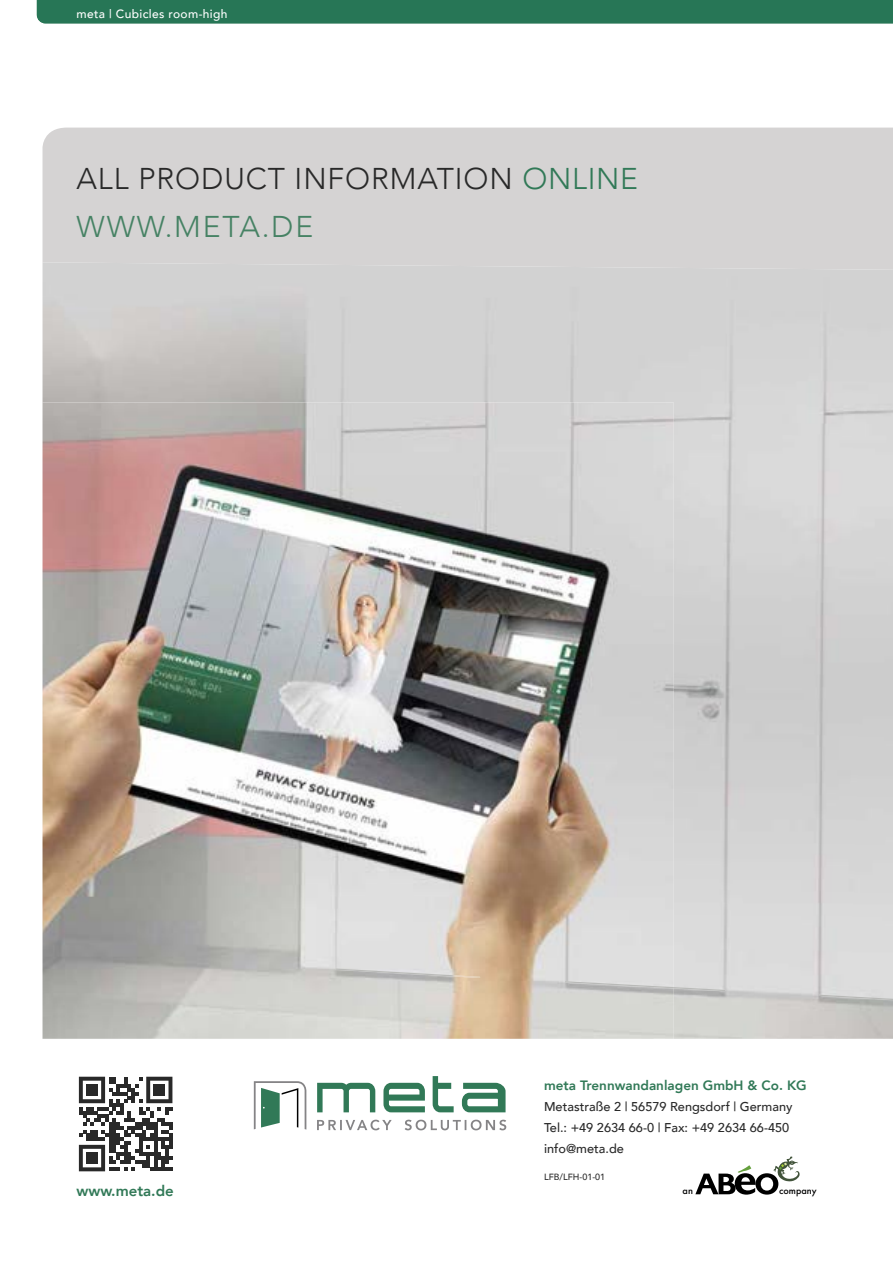
<style>
.page{position:relative;width:893px;height:1263px;background:#fff}
.page>*{position:absolute;margin:0;border:0;box-sizing:border-box;transform-origin:0 0}
.t1{font:300 30px/48px "Avenir";letter-spacing:.03em;color:#292929}
.t2{font:800 15px "Avenir";color:#317957}
.t3{font:800 13.5px "Avenir";color:#317957}
.t4{font:500 12.75px/21px "Avenir";color:#292929}
.t5{font:500 12px "Avenir";letter-spacing:.03em;color:#fff}
.t6{font:500 9px "Avenir";color:#292929}
.t7{font:500 9px "Futura";color:#000}
.s1{color:#317957}
.s2{color:#468264}
</style>
<div class="page">
<div style="left:43px;top:128px;width:850px;height:134px;background:#d5d3d3"></div>
<div style="left:37px;top:0;width:856px;height:23px;background:#277656"></div>
<img style="left:674px;top:422px;width:219px;height:617px">
<img style="left:674px;top:987px;width:51px;height:4px">
<img style="left:819px;top:995px;width:74px;height:5px">
<img style="left:43px;top:402px;width:631px;height:637px">
<img style="left:336px;top:968px;width:144px;height:10px">
<img style="left:565px;top:981px;width:109px;height:7px">
<svg style="left:79px;top:1077px;width:93px;height:94px"></svg>
<div style="left:86px;top:1084px;width:12px;height:11px;background:#292929"></div>
<div style="left:154px;top:1084px;width:11px;height:11px;background:#292929"></div>
<div style="left:86px;top:1152px;width:12px;height:12px;background:#292929"></div>
<svg style="left:317px;top:1076px;width:189px;height:36px"></svg>
<svg style="left:254px;top:1081px;width:52px;height:48px"></svg>
<svg style="left:317px;top:1120px;width:189px;height:10px"></svg>
<svg style="left:695px;top:1156px;width:105px;height:38px"></svg>
<p class="t5" style="left:77px;top:4px;width:152px">meta | Cubicles room-high</p>
<h1 class="t1" style="left:77px;top:154px;width:563px">ALL PRODUCT INFORMATION <span class="s1">ONLINE<br></span><span class="s2">WWW.META.DE</span></h1>
<p class="t2" style="left:77px;top:1179px;width:99px">www.meta.de</p>
<p class="t3" style="left:544px;top:1075px;width:264px">meta Trennwandanlagen GmbH &amp; Co. KG</p>
<p class="t4" style="left:544px;top:1095px;width:250px">Metastraße 2 | 56579 Rengsdorf | Germany<br>Tel.: +49 2634 66-0 | Fax: +49 2634 66-450 info@meta.de</p>
<p class="t6" style="left:544px;top:1168px;width:63px">LFB/LFH-01-01</p>
<p class="t7" style="left:683px;top:1185px;width:12px">an</p>
<p class="t7" style="left:779px;top:1185px;width:39px">company</p>
</div>
